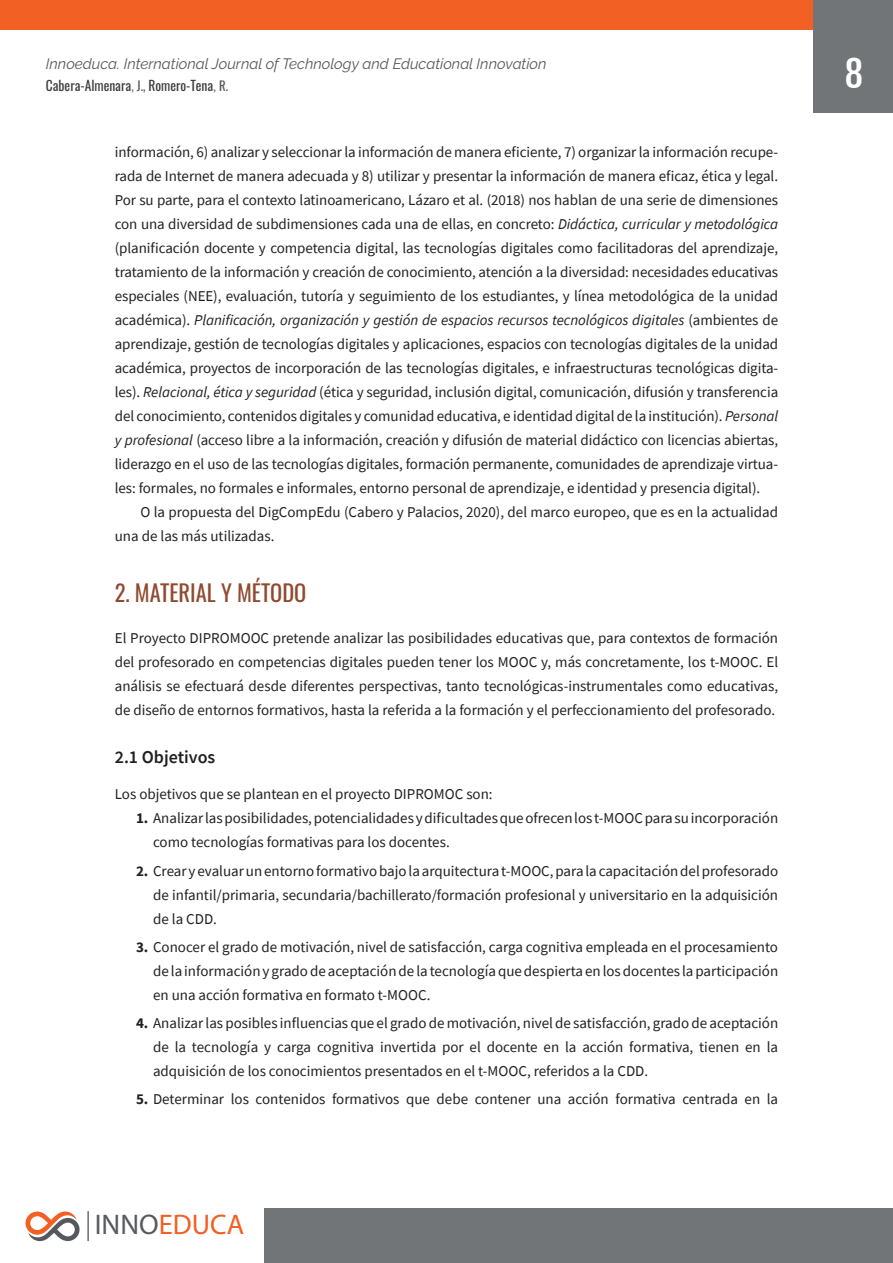
<style>
.page{position:relative;width:893px;height:1263px;background:#fff}
.page>*{position:absolute;margin:0;border:0;box-sizing:border-box;transform-origin:0 0}
.t1{font:36px "Fjalla One";color:#fff}
.t2{font:28.5px "Myriad Pro";color:#f26024}
.t3{font:22.5px "Oswald";color:#914a30}
.t4{font:600 18px "Source Sans Pro";color:#231f20}
.t5{font:15px/24px "Source Sans Pro";color:#231f20;text-align:justify}
.t6{font:italic 15px "Raleway";color:#57585a}
.t7{font:13.5px "Oswald";color:#3e3e3f}
.s1{font-family:"Minion Pro";font-size:12.75px;color:#57585a}
.s2{font-size:12.75px;color:#57585a}
.s3{font-style:italic}
.s4{font-weight:700}
.s5{color:#585a5e}
</style>
<div class="page">
<div style="left:0;top:0;width:893px;height:30px;background:#f26024"></div>
<div style="left:814px;top:0;width:79px;height:112px;background:#727578"></div>
<div style="left:264px;top:1209px;width:629px;height:54px;background:#727578"></div>
<img style="left:87px;top:1211px;width:2px;height:30px">
<svg style="left:26px;top:1211px;width:54px;height:30px"></svg>
<p class="t6" style="left:46px;top:55px;width:502px">Innoeduca. International Journal of Technology and Educational Innovation</p>
<p class="t7" style="left:46px;top:74px;width:184px">Cabera-Almenara<span class="s1">,</span> <span class="s2">J.,</span> Romero-Tena<span class="s1">,</span> <span class="s2">R.</span></p>
<p class="t5" style="left:115px;top:140px;width:665px">información, 6) analizar y seleccionar la información de manera eficiente, 7) organizar la información recupe&shy;rada de Internet de manera adecuada y 8) utilizar y presentar la información de manera eficaz, ética y legal.<br>Por su parte, para el contexto latinoamericano, Lázaro et al. (2018) nos hablan de una serie de dimensiones con una diversidad de subdimensiones cada una de ellas, en concreto: <span class="s3">Didáctica, curricular y metodológica </span>(planificación docente y competencia digital, las tecnologías digitales como facilitadoras del aprendizaje, tratamiento de la información y creación de conocimiento, atención a la diversidad: necesidades educativas especiales (NEE), evaluación, tutoría y seguimiento de los estudiantes, y línea metodológica de la unidad académica). <span class="s3">Planificación, organización y gestión de espacios recursos tecnológicos digitales</span> (ambientes de aprendizaje, gestión de tecnologías digitales y aplicaciones, espacios con tecnologías digitales de la unidad académica, proyectos de incorporación de las tecnologías digitales, e infraestructuras tecnológicas digita&shy;les). <span class="s3">Relacional, ética y seguridad</span> (ética y seguridad, inclusión digital, comunicación, difusión y transferencia del conocimiento, contenidos digitales y comunidad educativa, e identidad digital de la institución). <span class="s3">Personal y profesional</span> (acceso libre a la información, creación y difusión de material didáctico con licencias abiertas, liderazgo en el uso de las tecnologías digitales, formación permanente, comunidades de aprendizaje virtua&shy;les: formales, no formales e informales, entorno personal de aprendizaje, e identidad y presencia digital).</p>
<p class="t5" style="left:115px;top:500px;width:665px;text-indent:26px">O la propuesta del DigCompEdu (Cabero y Palacios, 2020), del marco europeo, que es en la actualidad una de las más utilizadas.</p>
<h3 class="t3" style="left:115px;top:573px;width:193px">2. MATERIAL Y MÉTODO</h3>
<p class="t5" style="left:115px;top:626px;width:665px">El Proyecto DIPROMOOC pretende analizar las posibilidades educativas que, para contextos de formación del profesorado en competencias digitales pueden tener los MOOC y, más concretamente, los t-MOOC. El análisis se efectuará desde diferentes perspectivas, tanto tecnológicas-instrumentales como educativas, de diseño de entornos formativos, hasta la referida a la formación y el perfeccionamiento del profesorado.</p>
<p class="t4" style="left:115px;top:745px;width:102px">2.1 Objetivos</p>
<p class="t5" style="left:115px;top:782px;width:379px">Los objetivos que se plantean en el proyecto DIPROMOC son:</p>
<p class="t5" style="left:153px;top:806px;width:627px;text-indent:-17px"><span class="s4">1.</span> Analizar las posibilidades, potencialidades y dificultades que ofrecen los t-MOOC para su incorporación como tecnologías formativas para los docentes.</p>
<p class="t5" style="left:153px;top:859px;width:627px;text-indent:-17px"><span class="s4">2.</span> Crear y evaluar un entorno formativo bajo la arquitectura t-MOOC, para la capacitación del profesorado de infantil/primaria, secundaria/bachillerato/formación profesional y universitario en la adquisición de la CDD.</p>
<p class="t5" style="left:153px;top:935px;width:627px;text-indent:-17px"><span class="s4">3.</span> Conocer el grado de motivación, nivel de satisfacción, carga cognitiva empleada en el procesamiento de la información y grado de aceptación de la tecnología que despierta en los docentes la participación en una acción formativa en formato t-MOOC.</p>
<p class="t5" style="left:153px;top:1011px;width:627px;text-indent:-17px"><span class="s4">4.</span> Analizar las posibles influencias que el grado de motivación, nivel de satisfacción, grado de aceptación de la tecnología y carga cognitiva invertida por el docente en la acción formativa, tienen en la adquisición de los conocimientos presentados en el t-MOOC, referidos a la CDD.</p>
<p class="t5" style="left:136px;top:1087px;width:644px"><span class="s4">5.</span> Determinar los contenidos formativos que debe contener una acción formativa centrada en la</p>
<h2 class="t2" style="left:95px;top:1207px;width:151px"><span class="s5">INNO</span>EDUCA</h2>
<h1 class="t1" style="left:845px;top:52px;width:20px">8</h1>
</div>
